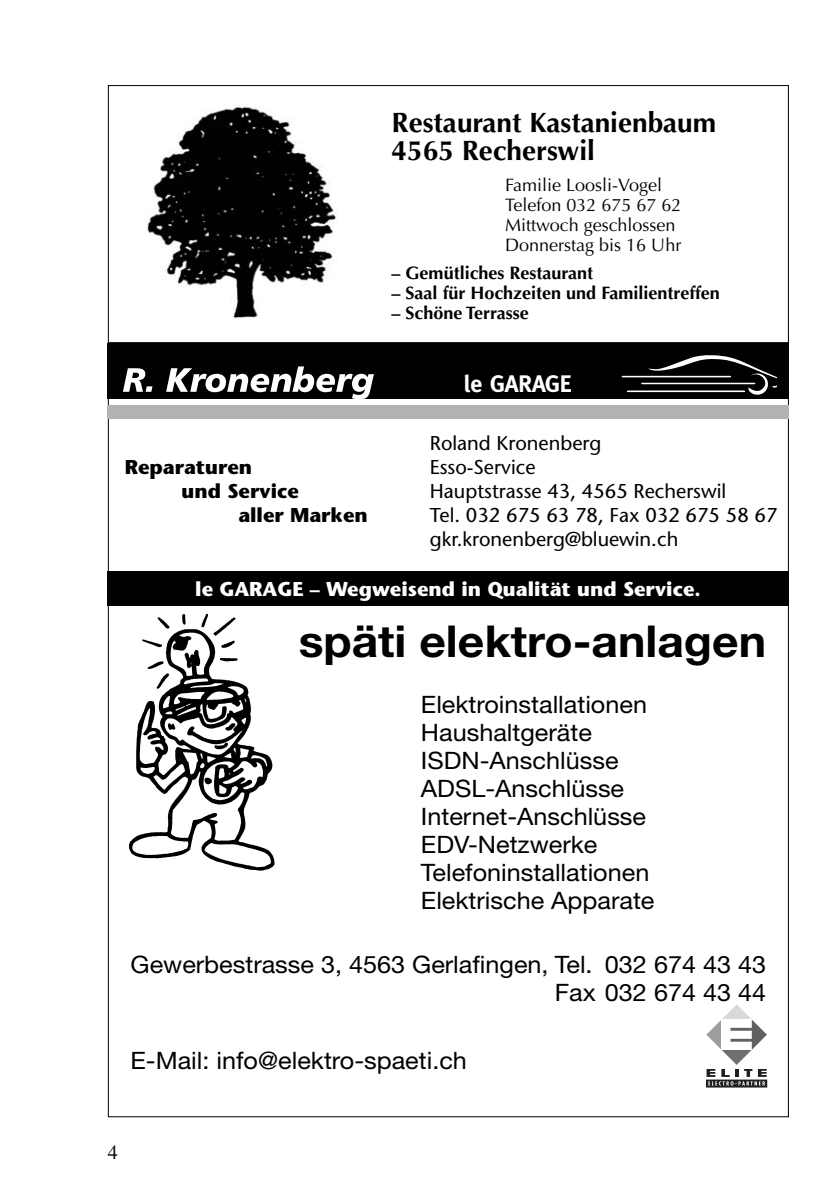
<style>
.page{position:relative;width:840px;height:1191px;background:#fff}
.page>*{position:absolute;margin:0;border:0;box-sizing:border-box;transform-origin:0 0}
.t1{font:700 44px "Helvetica Neue";color:#000;scale:1.05 1}
.t2{font:700 28px/28.4px "Optima";color:#000}
.t3{font:24px/28px "Helvetica Neue";color:#000;scale:1.05 1}
.t4{font:700 24px "Meta";color:#fff}
.t5{font:20px/24px "Stone Sans";color:#000}
.t6{font:700 20px "Stone Sans";color:#fff}
.t7{font:700 20px "Stone Sans";color:#000}
.t8{font:20px "Times";color:#000}
.t9{font:18px/19.8px "Optima";color:#000}
.t10{font:700 18px "Optima";color:#000}
</style>
<div class="page">
<img style="left:147px;top:104px;width:189px;height:214px">
<div style="left:108px;top:85px;width:680px;height:258px;border:1px solid #000"></div>
<img style="left:121px;top:605px;width:160px;height:266px">
<div style="left:706px;top:1080px;width:60px;height:7px;border:1px solid #1f1f1f"></div>
<svg style="left:706px;top:1004px;width:60px;height:81px"></svg>
<div style="left:108px;top:343px;width:680px;height:56px;background:#000"></div>
<div style="left:108px;top:571px;width:680px;height:34px;background:#000"></div>
<div style="left:108px;top:405px;width:680px;height:14px;background:#b3b3b3"></div>
<svg style="left:648px;top:355px;width:127px;height:40px"></svg>
<hr style="left:622px;top:376px;width:108px;height:1px;background:#fff">
<hr style="left:627px;top:390px;width:117px;height:2px;background:#fff">
<hr style="left:641px;top:383px;width:113px;height:1px;background:#fff">
<svg style="left:123px;top:368px;width:29px;height:24px"></svg>
<svg style="left:166px;top:366px;width:208px;height:33px"></svg>
<p class="t2" style="left:391px;top:111px;width:326px">Restaurant Kastanienbaum<br>4565 Recherswil</p>
<p class="t9" style="left:505px;top:177px;width:178px">Familie Loosli-Vogel<br>Telefon 032 675 67 62<br>Mittwoch geschlossen<br>Donnerstag bis 16 Uhr</p>
<p class="t10" style="left:391px;top:265px;width:203px">– Gemütliches Restaurant</p>
<p class="t10" style="left:391px;top:285px;width:329px">– Saal für Hochzeiten und Familientreffen</p>
<p class="t10" style="left:391px;top:305px;width:138px">– Schöne Terrasse</p>
<p class="t7" style="left:125px;top:459px;width:129px">Reparaturen</p>
<p class="t7" style="left:181px;top:483px;width:119px">und Service</p>
<p class="t7" style="left:238px;top:507px;width:131px">aller Marken</p>
<p class="t4" style="left:463px;top:374px;width:109px">le GARAGE</p>
<p class="t5" style="left:429px;top:433px;width:349px">Roland Kronenberg<br>Esso-Service<br>Hauptstrasse 43, 4565 Recherswil<br>Tel. 032 675 63 78, Fax 032 675 58 67 gkr.kronenberg@bluewin.ch</p>
<p class="t6" style="left:195px;top:581px;width:506px">le GARAGE – Wegweisend in Qualität und Service.</p>
<h1 class="t1" style="left:298px;top:626px;width:446px">späti elektro-anlagen</h1>
<p class="t3" style="left:420px;top:693px;width:224px">Elektroinstallationen<br>Haushaltgeräte<br>ISDN-Anschlüsse<br>ADSL-Anschlüsse<br>Internet-Anschlüsse<br>EDV-Netzwerke<br>Telefoninstallationen<br>Elektrische Apparate</p>
<p class="t3" style="left:130px;top:953px;width:606px;text-align:right">Gewerbestrasse 3, 4563 Gerlafingen, Tel. 032 674 43 43<br>Fax 032 674 43 44</p>
<p class="t3" style="left:130px;top:1049px;width:322px">E-Mail: info@elektro-spaeti.ch</p>
<p class="t8" style="left:108px;top:1145px;width:11px">4</p>
</div>
